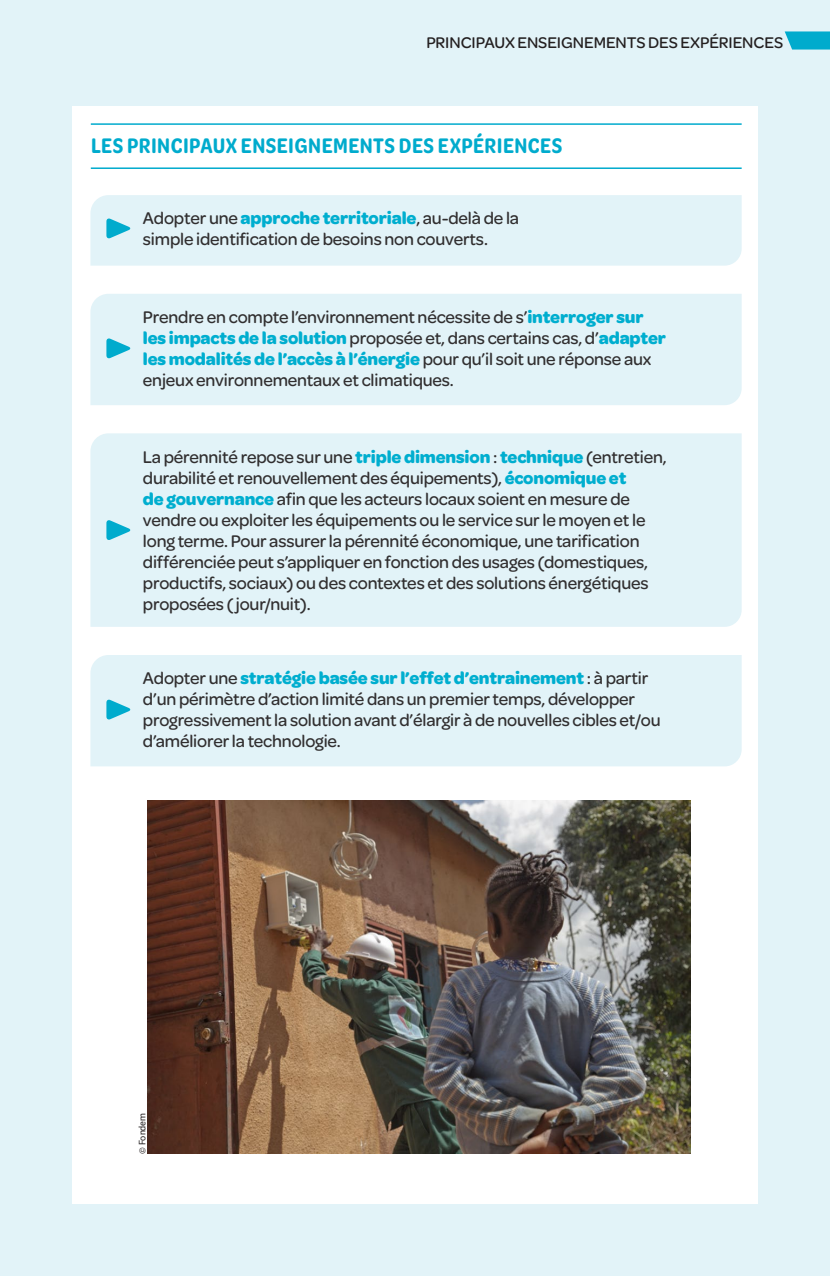
<style>
.page{position:relative;width:830px;height:1276px;background:#fff}
.page>*{position:absolute;margin:0;border:0;box-sizing:border-box;transform-origin:0 0}
.t1{font:600 22.5px "Omnes Cond";letter-spacing:.02em;color:#00abcd}
.t2{font:500 18px/21px "Omnes";letter-spacing:-.01em;color:#312f30}
.t3{font:500 16.5px "Omnes";letter-spacing:-.005em;color:#231f20}
.t4{font:9px "Roboto";letter-spacing:-.01em;color:#231f20}
.s1{font-weight:700;color:#00aecf}
.s2{font-family:"Omnes"}
</style>
<div class="page">
<div style="left:0;top:0;width:829px;height:1276px;background:#e2f3f8"></div>
<div style="left:72px;top:106px;width:684px;height:1097px;background:#fff"></div>
<hr style="left:91px;top:123px;width:650px;height:2px;background:#00abcd">
<hr style="left:91px;top:167px;width:650px;height:2px;background:#00abcd">
<svg style="left:784px;top:31px;width:45px;height:19px"></svg>
<div style="left:90px;top:195px;width:651px;height:71px;background:#e2f3f8"></div>
<svg style="left:106px;top:218px;width:25px;height:21px"></svg>
<div style="left:90px;top:294px;width:651px;height:111px;background:#e2f3f8"></div>
<svg style="left:106px;top:338px;width:25px;height:21px"></svg>
<div style="left:90px;top:655px;width:651px;height:111px;background:#e2f3f8"></div>
<svg style="left:106px;top:699px;width:25px;height:21px"></svg>
<div style="left:90px;top:433px;width:651px;height:194px;background:#e2f3f8"></div>
<svg style="left:106px;top:519px;width:25px;height:21px"></svg>
<img style="left:147px;top:800px;width:543px;height:353px">
<p class="t3" style="left:426px;top:31px;width:358px">PRINCIPAUX ENSEIGNEMENTS DES EXPÉRIENCES</p>
<p class="t1" style="left:91px;top:130px;width:472px">LES PRINCIPAUX ENSEIGNEMENTS DES EXPÉRIENCES</p>
<p class="t2" style="left:143px;top:207px;width:377px">Adopter une <span class="s1">approche territoriale</span>, au-delà de la simple identification de besoins non couverts.</p>
<p class="t2" style="left:143px;top:305px;width:524px">Prendre en compte l’environnement nécessite de s’<span class="s1">interroger sur les impacts de la solution</span> proposée et, dans certains cas, d’<span class="s1">adapter les modalités de l’accès à l’énergie</span> pour qu’il soit une réponse aux enjeux environnementaux et climatiques.</p>
<p class="t2" style="left:143px;top:445px;width:525px">La pérennité repose sur une <span class="s1">triple dimension</span> : <span class="s1">technique</span> (entretien, durabilité et renouvellement des équipements), <span class="s1">économique et<br>de gouvernance</span> afin que les acteurs locaux soient en mesure de vendre ou exploiter les équipements ou le service sur le moyen et le long terme. Pour assurer la pérennité économique, une tarification différenciée peut s’appliquer en fonction des usages (domestiques, productifs, sociaux) ou des contextes et des solutions énergétiques proposées ( jour/nuit).</p>
<p class="t2" style="left:143px;top:666px;width:519px">Adopter une <span class="s1">stratégie basée sur l’effet d’entrainement</span> : à partir d’un périmètre d’action limité dans un premier temps, développer progressivement la solution avant d’élargir à de nouvelles cibles et/ou d’améliorer la technologie.</p>
<p class="t4" style="left:136px;top:1153px;width:42px;rotate:-90deg"><span class="s2">©</span> Fondem</p>
</div>
